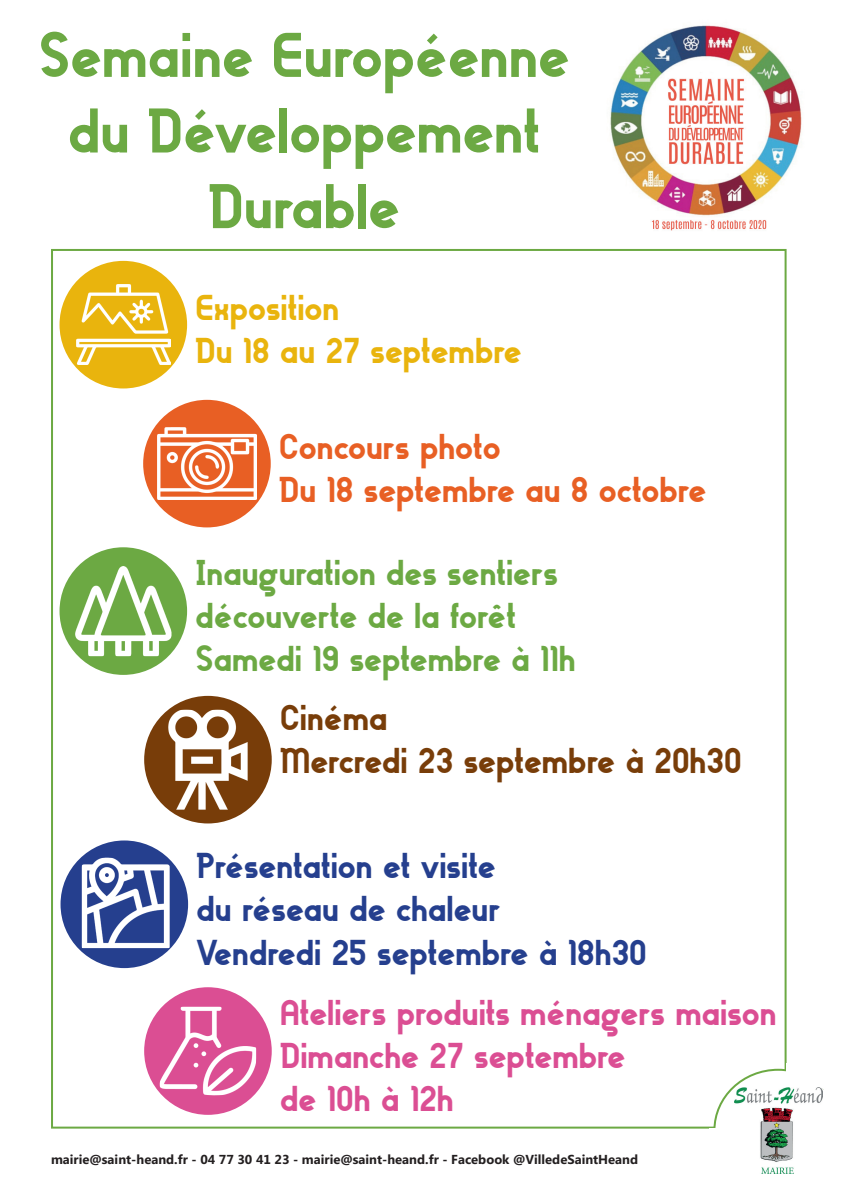
<style>
.page{position:relative;width:842px;height:1191px;background:#fff}
.page>*{position:absolute;margin:0;border:0;box-sizing:border-box;transform-origin:0 0}
.t1{font:700 63px/75.6px "Gilbert";color:#6ca943;text-align:center}
.t2{font:700 36px/43.2px "Gilbert";color:#6ca943}
.t3{font:700 36px/43.2px "Gilbert";color:#253f8e}
.t4{font:700 36px/43.2px "Gilbert";color:#db4e93}
.t5{font:700 36px/43.2px "Gilbert";color:#e85f24}
.t6{font:700 36px/43.2px "Gilbert";color:#783d09}
.t7{font:700 36px/43.2px "Gilbert";color:#e9b40d}
.t8{font:700 13px "Microsoft Phags Pa";color:#231f20}
</style>
<div class="page">
<img style="left:610px;top:25px;width:192px;height:206px">
<div style="left:143px;top:400px;width:128px;height:127px;background:#e85f24;border-radius:50%"></div>
<img style="left:157px;top:427px;width:100px;height:73px">
<div style="left:60px;top:547px;width:127px;height:128px;background:#6ca943;border-radius:50%"></div>
<img style="left:75px;top:566px;width:96px;height:90px">
<div style="left:60px;top:261px;width:127px;height:127px;background:#e9b40d;border-radius:50%"></div>
<img style="left:77px;top:285px;width:93px;height:80px">
<div style="left:144px;top:696px;width:128px;height:127px;background:#783d09;border-radius:50%"></div>
<img style="left:168px;top:709px;width:80px;height:100px">
<div style="left:61px;top:840px;width:127px;height:128px;background:#253f8e;border-radius:50%"></div>
<img style="left:82px;top:857px;width:88px;height:91px">
<div style="left:144px;top:987px;width:128px;height:127px;background:#db4e93;border-radius:50%"></div>
<img style="left:160px;top:1006px;width:96px;height:89px">
<svg style="left:713px;top:1053px;width:111px;height:121px"></svg>
<div style="left:786px;top:1063px;width:56px;height:21px;background:#fff"></div>
<h1 class="t1" style="left:39px;top:17px;width:532px">Semaine Européenne du Développement<br>Durable</h1>
<h2 class="t7" style="left:196px;top:286px;width:328px">Exposition<br>Du 18 au 27 septembre</h2>
<h2 class="t5" style="left:279px;top:425px;width:428px">Concours photo<br>Du 18 septembre au 8 octobre</h2>
<h2 class="t2" style="left:196px;top:551px;width:382px">Inauguration des sentiers découverte de la forêt<br>Samedi 19 septembre à 11h</h2>
<h2 class="t6" style="left:280px;top:696px;width:463px">Cinéma<br>Mercredi 23 septembre à 20h30</h2>
<h2 class="t3" style="left:197px;top:844px;width:452px">Présentation et visite<br>du réseau de chaleur<br>Vendredi 25 septembre à 18h30</h2>
<h2 class="t4" style="left:280px;top:990px;width:498px">Ateliers produits ménagers maison<br>Dimanche 27 septembre<br>de 10h à 12h</h2>
<p class="t8" style="left:51px;top:1150px;width:589px">mairie@saint-heand.fr - 04 77 30 41 23 - mairie@saint-heand.fr - Facebook @VilledeSaintHeand</p>
</div>
